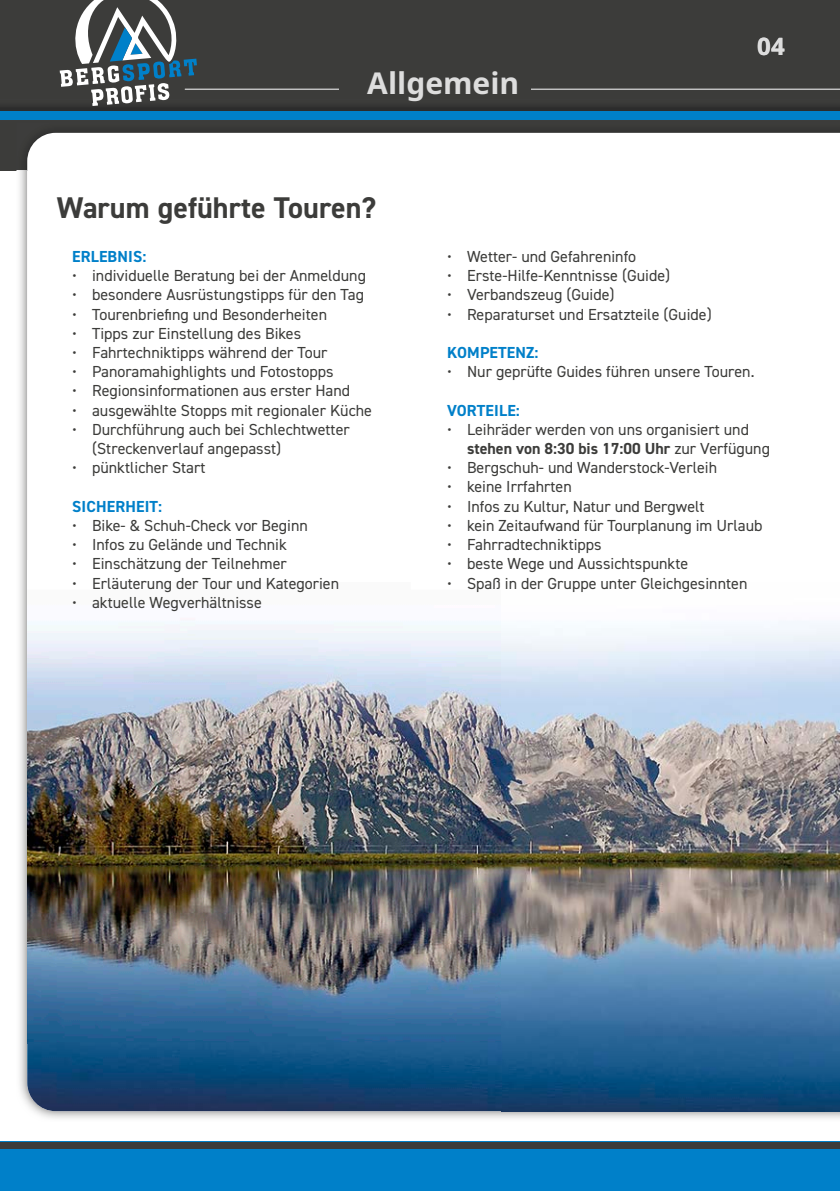
<style>
.page{position:relative;width:840px;height:1191px;background:#fff}
.page>*{position:absolute;margin:0;border:0;box-sizing:border-box;transform-origin:0 0}
.t1{font:700 30px "DIN2014";color:#3c3c3a}
.t2{font:700 30px "Noto Sans";color:#ddd}
.t3{font:700 24px "Noto Sans";color:#ddd}
.t4{font:16px/19.2px "DIN2014";color:#3c3c3a}
.t5{font:700 16px "DIN2014";letter-spacing:.01em;color:#0080c9}
.s1{font-weight:700}
</style>
<div class="page">
<div style="left:0;top:0;width:839px;height:170px;background:linear-gradient(to right,#373736,#353534)"></div>
<img style="left:16px;top:132px;width:823px;height:987px">
<svg style="left:27px;top:133px;width:812px;height:427px"></svg>
<img style="left:27px;top:560px;width:812px;height:551px">
<div style="left:0;top:111px;width:839px;height:9px;background:#0080c9"></div>
<div style="left:0;top:1142px;width:839px;height:49px;background:#0080c9"></div>
<div style="left:0;top:1142px;width:839px;height:6px;background:#3c3c3a"></div>
<svg style="left:60px;top:0;width:779px;height:106px;background:#464847"></svg>
<div style="left:339px;top:61px;width:191px;height:33px;background:#3c3c3a"></div>
<h1 class="t2" style="left:367px;top:61px;width:153px">Allgemein</h1>
<h2 class="t3" style="left:756px;top:30px;width:29px">04</h2>
<h1 class="t1" style="left:57px;top:188px;width:321px">Warum geführte Touren?</h1>
<p class="t5" style="left:72px;top:246px;width:76px">ERLEBNIS:</p>
<p class="t4" style="left:72px;top:266px;width:295px">• individuelle Beratung bei der Anmeldung</p>
<p class="t4" style="left:72px;top:285px;width:293px">• besondere Ausrüstungstipps für den Tag</p>
<p class="t4" style="left:72px;top:304px;width:256px">• Tourenbriefing und Besonderheiten</p>
<p class="t4" style="left:72px;top:323px;width:230px">• Tipps zur Einstellung des Bikes</p>
<p class="t4" style="left:72px;top:343px;width:257px">• Fahrtechniktipps während der Tour</p>
<p class="t4" style="left:72px;top:362px;width:263px">• Panoramahighlights und Fotostopps</p>
<p class="t4" style="left:72px;top:381px;width:279px">• Regionsinformationen aus erster Hand</p>
<p class="t4" style="left:72px;top:400px;width:301px">• ausgewählte Stopps mit regionaler Küche</p>
<p class="t4" style="left:92px;top:419px;width:259px;text-indent:-20px">• Durchführung auch bei Schlechtwetter (Streckenverlauf angepasst)</p>
<p class="t4" style="left:72px;top:458px;width:135px">• pünktlicher Start</p>
<p class="t5" style="left:72px;top:495px;width:91px">SICHERHEIT:</p>
<p class="t4" style="left:72px;top:515px;width:237px">• Bike- &amp; Schuh-Check vor Beginn</p>
<p class="t4" style="left:72px;top:535px;width:216px">• Infos zu Gelände und Technik</p>
<p class="t4" style="left:72px;top:554px;width:216px">• Einschätzung der Teilnehmer</p>
<p class="t4" style="left:72px;top:573px;width:268px">• Erläuterung der Tour und Kategorien</p>
<p class="t4" style="left:72px;top:592px;width:191px">• aktuelle Wegverhältnisse</p>
<p class="t4" style="left:447px;top:247px;width:191px">• Wetter- und Gefahreninfo</p>
<p class="t4" style="left:447px;top:266px;width:225px">• Erste-Hilfe-Kenntnisse (Guide)</p>
<p class="t4" style="left:447px;top:285px;width:169px">• Verbandszeug (Guide)</p>
<p class="t4" style="left:447px;top:304px;width:266px">• Reparaturset und Ersatzteile (Guide)</p>
<p class="t5" style="left:447px;top:342px;width:93px">KOMPETENZ:</p>
<p class="t4" style="left:447px;top:362px;width:309px">• Nur geprüfte Guides führen unsere Touren.</p>
<p class="t5" style="left:447px;top:399px;width:74px">VORTEILE:</p>
<p class="t4" style="left:467px;top:419px;width:304px;text-indent:-20px">• Leihräder werden von uns organisiert und <span class="s1">stehen von 8:30 bis 17:00 Uhr</span> zur Verfügung</p>
<p class="t4" style="left:447px;top:458px;width:271px">• Bergschuh- und Wanderstock-Verleih</p>
<p class="t4" style="left:447px;top:477px;width:126px">• keine Irrfahrten</p>
<p class="t4" style="left:447px;top:496px;width:259px">• Infos zu Kultur, Natur und Bergwelt</p>
<p class="t4" style="left:447px;top:515px;width:317px">• kein Zeitaufwand für Tourplanung im Urlaub</p>
<p class="t4" style="left:447px;top:535px;width:156px">• Fahrradtechniktipps</p>
<p class="t4" style="left:447px;top:554px;width:242px">• beste Wege und Aussichtspunkte</p>
<p class="t4" style="left:447px;top:573px;width:302px">• Spaß in der Gruppe unter Gleichgesinnten</p>
</div>
